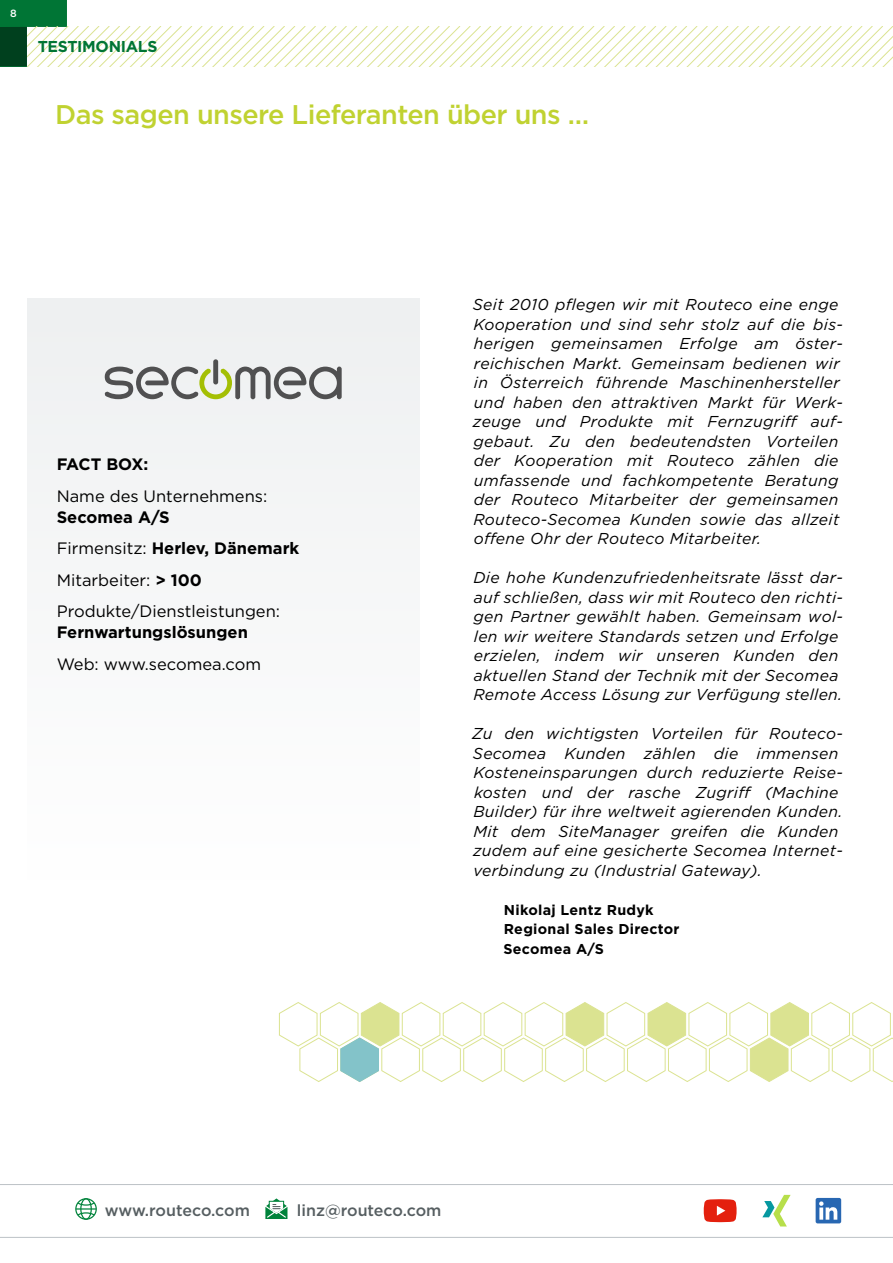
<style>
.page{position:relative;width:893px;height:1263px;background:#fff}
.page>*{position:absolute;margin:0;border:0;box-sizing:border-box;transform-origin:0 0}
.t1{font:500 27px "Gotham";letter-spacing:-.02em;color:#c0d231}
.t2{font:16.5px/31.5px "Gotham";color:#000}
.t3{font:700 16.5px "Gotham";color:#000}
.t4{font:500 16.05px "Gotham";color:#565e61}
.t5{font:italic 15.75px/19.5px "Gotham";letter-spacing:.02em;color:#000}
.t6{font:700 15.75px "Gotham";letter-spacing:-.02em;color:#007535}
.t7{font:700 14.25px/19.5px "Gotham";letter-spacing:.02em;color:#000}
.t8{font:500 10.5px "Gotham";color:#fff}
.s1{font-weight:700}
</style>
<div class="page">
<svg style="left:0;top:0;width:893px;height:67px"></svg>
<div style="left:27px;top:298px;width:392px;height:581px;background:#f6f7f8"></div>
<svg style="left:279px;top:1002px;width:614px;height:80px"></svg>
<svg style="left:0;top:1184px;width:893px;height:54px"></svg>
<svg style="left:76px;top:1199px;width:20px;height:20px"></svg>
<div style="left:75px;top:1198px;width:22px;height:22px;border:1px solid #00833b;border-radius:50%"></div>
<div style="left:80px;top:1198px;width:12px;height:22px;border:1px solid #00833b;border-radius:50%"></div>
<svg style="left:265px;top:1198px;width:22px;height:21px"></svg>
<svg style="left:762px;top:1195px;width:29px;height:31px"></svg>
<svg style="left:816px;top:1198px;width:25px;height:25px"></svg>
<svg style="left:704px;top:1199px;width:33px;height:23px"></svg>
<div style="left:213px;top:359px;width:5px;height:25px;background:#565656;border-radius:2px"></div>
<svg style="left:105px;top:367px;width:237px;height:32px"></svg>
<p class="t8" style="left:10px;top:6px;width:8px">8</p>
<p class="t6" style="left:38px;top:36px;width:121px">TESTIMONIALS</p>
<h1 class="t1" style="left:55px;top:96px;width:535px">Das sagen unsere Lieferanten über uns …</h1>
<p class="t3" style="left:57px;top:453px;width:93px">FACT BOX:</p>
<p class="t2" style="left:57px;top:480px;width:212px">Name des Unternehmens:</p>
<p class="t2" style="left:57px;top:501px;width:244px"><span class="s1">Secomea A/S<br></span>Firmensitz: <span class="s1">Herlev, Dänemark<br></span>Mitarbeiter: <span class="s1">&gt; 100<br></span>Produkte/Dienstleistungen:</p>
<p class="t3" style="left:57px;top:621px;width:193px">Fernwartungslösungen</p>
<p class="t2" style="left:57px;top:648px;width:206px">Web: www.secomea.com</p>
<p class="t5" style="left:473px;top:295px;width:371px">Seit 2010 pflegen wir mit Routeco eine enge Kooperation und sind sehr stolz auf die bis&shy;herigen gemeinsamen Erfolge am öster&shy;reichischen Markt. Gemeinsam bedienen wir in Österreich führende Maschinenhersteller und haben den attraktiven Markt für Werk&shy;zeuge und Produkte mit Fernzugriff auf&shy;gebaut. Zu den bedeutendsten Vorteilen der Kooperation mit Routeco zählen die umfassende und fachkompetente Beratung der Routeco Mitarbeiter der gemeinsamen Routeco-Secomea Kunden sowie das allzeit offene Ohr der Routeco Mitarbeiter.</p>
<p class="t5" style="left:473px;top:568px;width:371px">Die hohe Kundenzufriedenheitsrate lässt dar&shy;auf schließen, dass wir mit Routeco den richti&shy;gen Partner gewählt haben. Gemeinsam wol&shy;len wir weitere Standards setzen und Erfolge erzielen, indem wir unseren Kunden den aktuellen Stand der Technik mit der Secomea Remote Access Lösung zur Verfügung stellen.</p>
<p class="t5" style="left:472px;top:724px;width:372px">Zu den wichtigsten Vorteilen für Routeco-Secomea Kunden zählen die immensen Kosteneinsparungen durch reduzierte Reise&shy;kosten und der rasche Zugriff (Machine Builder) für ihre weltweit agierenden Kunden.<br>Mit dem SiteManager greifen die Kunden zudem auf eine gesicherte Secomea Internet&shy;verbindung zu (Industrial Gateway).</p>
<p class="t7" style="left:503px;top:900px;width:177px">Nikolaj Lentz Rudyk<br>Regional Sales Director<br>Secomea A/S</p>
<p class="t4" style="left:105px;top:1199px;width:146px">www.routeco.com</p>
<p class="t4" style="left:297px;top:1199px;width:146px">linz@routeco.com</p>
</div>
